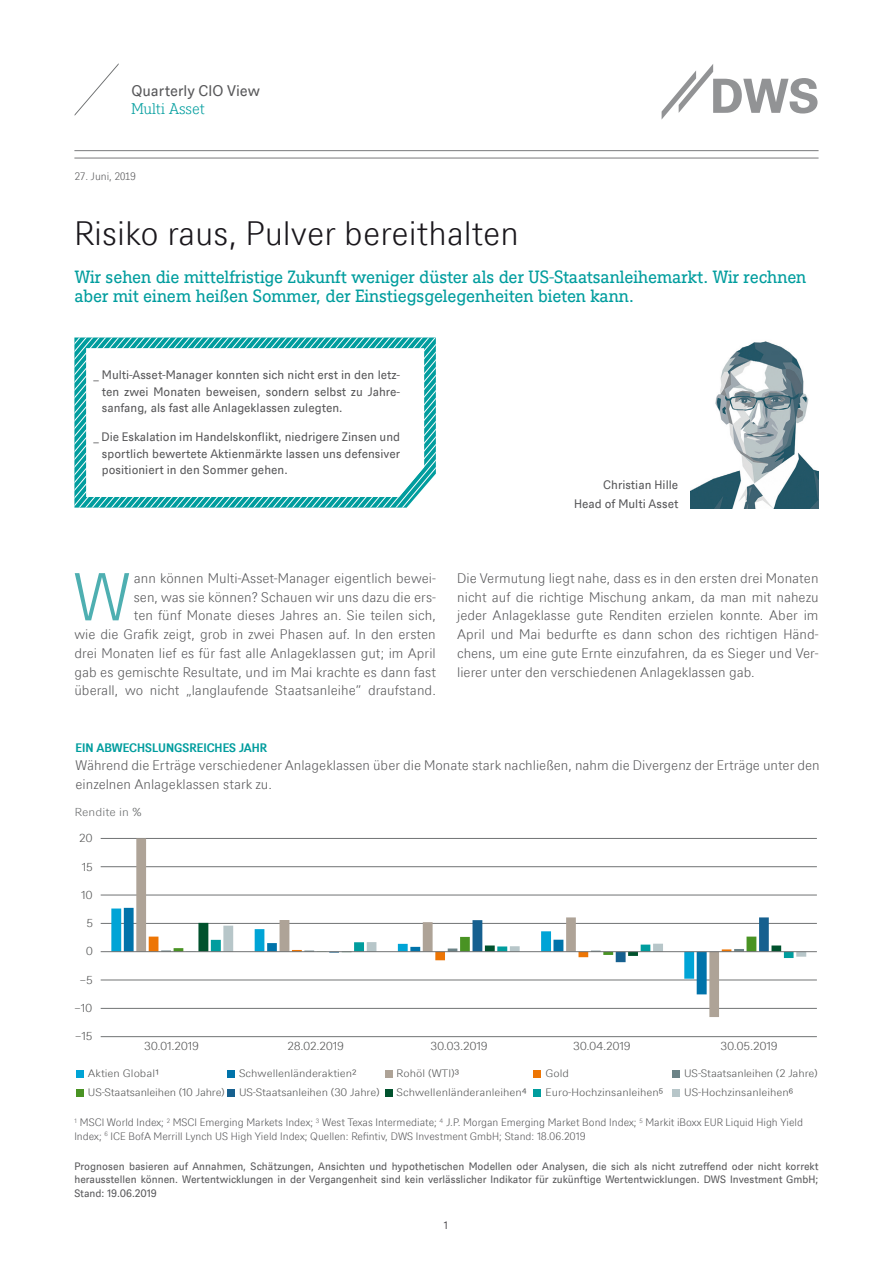
<style>
.page{position:relative;width:893px;height:1263px;background:#fff}
.page>*{position:absolute;margin:0;border:0;box-sizing:border-box;transform-origin:0 0}
.t1{font:300 65.55px "DWS Sans TT";color:#4eafb1}
.t2{font:300 33px "DWS Sans TT";color:#1a171c}
.t3{font:17.25px/18.8px "DWS Slab TT";letter-spacing:-.005em;color:#009d9e}
.t4{font:15px "DWS Sans TT";color:#58585a}
.t5{font:300 15px "DWS Slab TT";letter-spacing:-.01em;color:#009d9e}
.t6{font:300 13.5px/18.8px "DWS Sans TT";color:#58585a;text-align:right}
.t7{font:12px/16.5px "DWS Sans TT";color:#58585a;text-align:justify}
.t8{font:700 12px "DWS Sans TT";color:#009d9e}
.t9{font:300 11.25px "DWS Sans TT";letter-spacing:-.01em;color:#575858;scale:1.08 1}
.t10{font:300 11.25px "DWS Sans TT";letter-spacing:.005em;color:#6b6d6e;scale:1.08 1}
.t11{font:10.5px/13.5px "DWS Sans TT";color:#58585a;text-align:justify}
.t12{font:300 10.5px/13.5px "DWS Sans TT";color:#58585a}
.t13{font:300 10.5px "DWS Sans TT";color:#575858;scale:1.08 1}
.t14{font:300 10.5px "DWS Sans TT";color:#1a171c}
</style>
<div class="page">
<img style="left:691px;top:341px;width:127px;height:167px">
<svg style="left:74px;top:337px;width:362px;height:171px;background:#43b6b7"></svg>
<svg style="left:86px;top:348px;width:338px;height:149px"></svg>
<svg style="left:662px;top:64px;width:155px;height:55px"></svg>
<svg style="left:75px;top:63px;width:44px;height:53px"></svg>
<hr style="left:74px;top:157px;width:744px;height:2px;background:#87888a">
<hr style="left:74px;top:150px;width:744px;height:1px;background:#87888a">
<div style="left:76px;top:1070px;width:8px;height:7px;background:#00a4d6"></div>
<div style="left:227px;top:1070px;width:8px;height:7px;background:#0073aa"></div>
<div style="left:385px;top:1070px;width:8px;height:7px;background:#aea397"></div>
<div style="left:533px;top:1070px;width:8px;height:7px;background:#ed7504"></div>
<div style="left:673px;top:1070px;width:7px;height:7px;background:#6c8387"></div>
<div style="left:76px;top:1089px;width:8px;height:7px;background:#499323"></div>
<div style="left:227px;top:1089px;width:8px;height:7px;background:#16608f"></div>
<div style="left:385px;top:1089px;width:8px;height:7px;background:#00522d"></div>
<div style="left:533px;top:1089px;width:8px;height:7px;background:#009d9e"></div>
<div style="left:673px;top:1089px;width:7px;height:7px;background:#b7c6c9"></div>
<hr style="left:101px;top:838px;width:716px;height:1px;background:#6b6d6e">
<hr style="left:101px;top:866px;width:716px;height:1px;background:#6b6d6e">
<hr style="left:101px;top:895px;width:716px;height:1px;background:#6b6d6e">
<hr style="left:101px;top:923px;width:716px;height:1px;background:#6b6d6e">
<hr style="left:101px;top:980px;width:716px;height:1px;background:#6b6d6e">
<hr style="left:101px;top:1008px;width:716px;height:1px;background:#6b6d6e">
<hr style="left:101px;top:1036px;width:716px;height:1px;background:#6b6d6e">
<svg style="left:136px;top:838px;width:583px;height:179px"></svg>
<svg style="left:111px;top:908px;width:695px;height:71px"></svg>
<hr style="left:101px;top:951px;width:716px;height:1px;background:#6b6d6e">
<p class="t4" style="left:131px;top:80px;width:130px">Quarterly CIO View</p>
<p class="t5" style="left:131px;top:99px;width:75px">Multi Asset</p>
<p class="t12" style="left:75px;top:168px;width:62px">27. Juni, 2019</p>
<h2 class="t2" style="left:74px;top:211px;width:446px">Risiko raus, Pulver bereithalten</h2>
<p class="t3" style="left:74px;top:266px;width:733px">Wir sehen die mittelfristige Zukunft weniger düster als der US-Staatsanleihemarkt. Wir rechnen aber mit einem heißen Sommer, der Einstiegsgelegenheiten bieten kann.</p>
<p class="t7" style="left:102px;top:366px;width:300px;text-indent:-9px">_ Multi-Asset-Manager konnten sich nicht erst in den letz&shy;ten zwei Monaten beweisen, sondern selbst zu Jahre&shy;sanfang, als fast alle Anlageklassen zulegten.</p>
<p class="t7" style="left:102px;top:428px;width:300px;text-indent:-9px">_ Die Eskalation im Handelskonflikt, niedrigere Zinsen und sportlich bewertete Aktienmärkte lassen uns defensiver positioniert in den Sommer gehen.</p>
<p class="t7" style="left:574px;top:475px;width:106px;line-height:18.8px;text-align:right">Christian Hille<br>Head of Multi Asset</p>
<p class="t6" style="left:74px;top:568px;width:363px">ann können Multi-Asset-Manager eigentlich bewei-<br>sen, was sie können? Schauen wir uns dazu die ers-<br>ten fünf Monate dieses Jahres an. Sie teilen sich,<br>wie die Grafik zeigt, grob in zwei Phasen auf. In den ersten drei Monaten lief es für fast alle Anlageklassen gut; im April gab es gemischte Resultate, und im Mai krachte es dann fast überall, wo nicht „langlaufende Staatsanleihe” draufstand.</p>
<p class="t6" style="left:457px;top:568px;width:363px;text-align:justify">Die Vermutung liegt nahe, dass es in den ersten drei Monaten nicht auf die richtige Mischung ankam, da man mit nahezu jeder Anlageklasse gute Renditen erzielen konnte. Aber im April und Mai bedurfte es dann schon des richtigen Händ&shy;chens, um eine gute Ernte einzufahren, da es Sieger und Ver&shy;lierer unter den verschiedenen Anlageklassen gab.</p>
<h1 class="t1" style="left:73px;top:553px;width:59px">W</h1>
<p class="t8" style="left:76px;top:739px;width:193px">EIN ABWECHSLUNGSREICHES JAHR</p>
<p class="t6" style="left:75px;top:755px;width:746px;text-align:left">Während die Erträge verschiedener Anlageklassen über die Monate stark nachließen, nahm die Divergenz der Erträge unter den einzelnen Anlageklassen stark zu.</p>
<p class="t10" style="left:75px;top:805px;width:64px">Rendite in %</p>
<p class="t9" style="left:79px;top:831px;width:14px">20</p>
<p class="t9" style="left:82px;top:859px;width:12px">15</p>
<p class="t9" style="left:81px;top:887px;width:12px">10</p>
<p class="t9" style="left:86px;top:916px;width:8px">5</p>
<p class="t9" style="left:86px;top:944px;width:8px">0</p>
<p class="t9" style="left:80px;top:972px;width:14px">–5</p>
<p class="t9" style="left:74px;top:1000px;width:18px">–10</p>
<p class="t9" style="left:75px;top:1029px;width:18px">–15</p>
<p class="t9" style="left:144px;top:1038px;width:52px">30.01.2019</p>
<p class="t9" style="left:288px;top:1038px;width:54px">28.02.2019</p>
<p class="t9" style="left:431px;top:1038px;width:54px">30.03.2019</p>
<p class="t9" style="left:573px;top:1038px;width:55px">30.04.2019</p>
<p class="t9" style="left:720px;top:1038px;width:54px">30.05.2019</p>
<p class="t13" style="left:88px;top:1066px;width:68px">Aktien Global¹</p>
<p class="t13" style="left:239px;top:1066px;width:110px">Schwellenländeraktien²</p>
<p class="t13" style="left:397px;top:1066px;width:59px">Rohöl (WTI)³</p>
<p class="t13" style="left:546px;top:1066px;width:23px">Gold</p>
<p class="t13" style="left:684px;top:1066px;width:125px">US-Staatsanleihen (2 Jahre)</p>
<p class="t13" style="left:88px;top:1085px;width:128px">US-Staatsanleihen (10 Jahre)</p>
<p class="t13" style="left:239px;top:1085px;width:132px">US-Staatsanleihen (30 Jahre)</p>
<p class="t13" style="left:397px;top:1085px;width:122px">Schwellenländeranleihen⁴</p>
<p class="t13" style="left:546px;top:1085px;width:110px">Euro-Hochzinsanleihen⁵</p>
<p class="t13" style="left:684px;top:1085px;width:103px">US-Hochzinsanleihen⁶</p>
<p class="t12" style="left:74px;top:1115px;width:730px"><sup>1</sup> MSCI World Index; <sup>2</sup> MSCI Emerging Markets Index; <sup>3</sup> West Texas Intermediate; <sup>4</sup> J.P. Morgan Emerging Market Bond Index; <sup>5</sup> Markit iBoxx EUR Liquid High Yield<br>Index; <sup>6</sup> ICE BofA Merrill Lynch US High Yield Index; Quellen: Refintiv, DWS Investment GmbH; Stand: 18.06.2019</p>
<p class="t11" style="left:74px;top:1158px;width:746px">Prognosen basieren auf Annahmen, Schätzungen, Ansichten und hypothetischen Modellen oder Analysen, die sich als nicht zutreffend oder nicht korrekt herausstellen können. Wertentwicklungen in der Vergangenheit sind kein verlässlicher Indikator für zukünftige Wertentwicklungen. DWS Investment GmbH; Stand: 19.06.2019</p>
<p class="t14" style="left:444px;top:1218px;width:5px">1</p>
</div>
